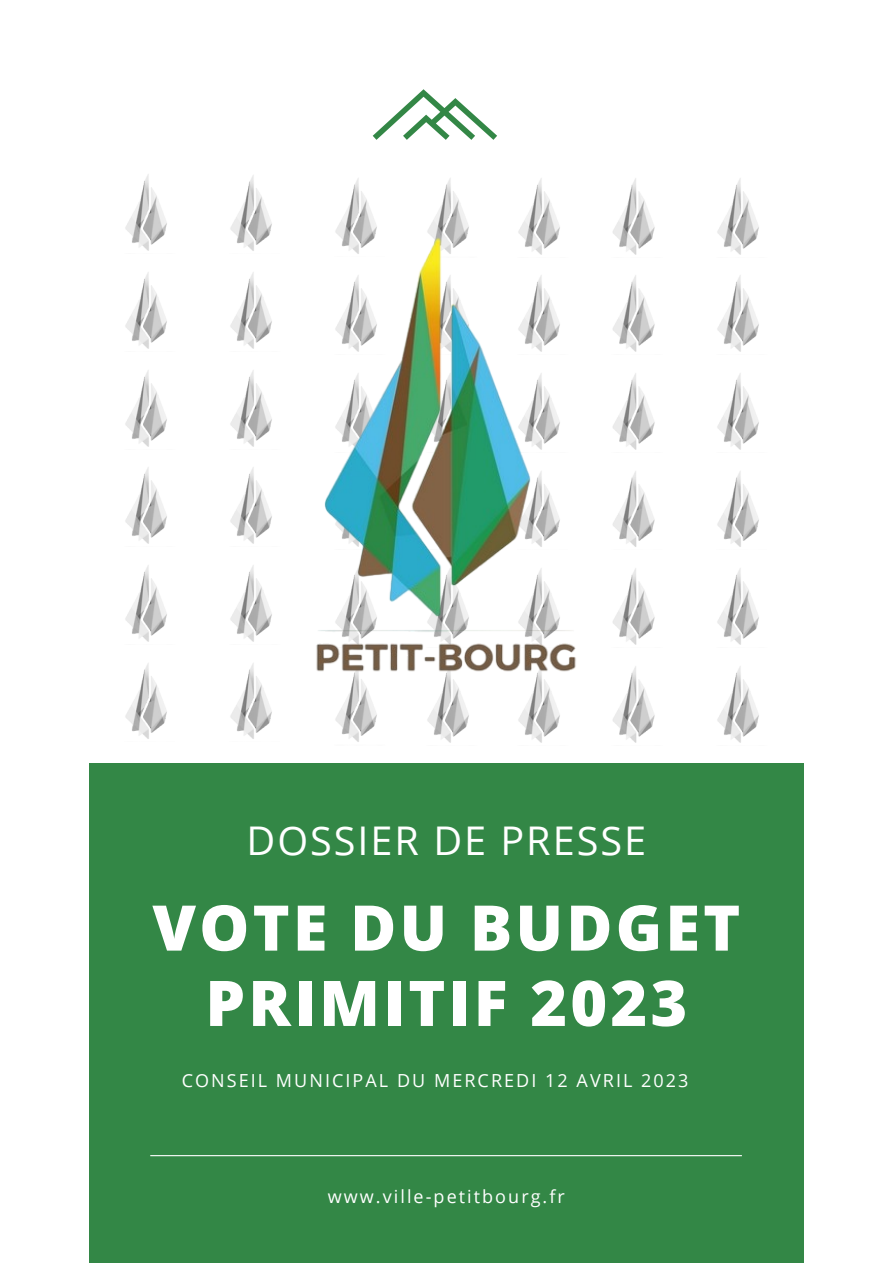
<style>
.page{position:relative;width:893px;height:1264px;background:#fff}
.page>*{position:absolute;margin:0;border:0;box-sizing:border-box;transform-origin:0 0}
.t1{font:800 63px/75.3px "Open Sans";letter-spacing:.05em;color:#fff;text-align:center}
.t2{font:39.6px "Open Sans";letter-spacing:.05em;color:#fff}
.t3{font:18px "Open Sans";letter-spacing:.115em;color:#fff}
</style>
<div class="page">
<div style="left:89px;top:763px;width:714px;height:499px;background:#338746"></div>
<img style="left:125px;top:174px;width:42px;height:565px">
<img style="left:230px;top:175px;width:425px;height:568px">
<img style="left:717px;top:178px;width:42px;height:565px">
<svg style="left:372px;top:89px;width:125px;height:51px"></svg>
<hr style="left:150px;top:1155px;width:591px;height:1px;background:#fff">
<p class="t2" style="left:246px;top:812px;width:401px">DOSSIER DE PRESSE</p>
<p class="t1" style="left:152px;top:888px;width:589px">VOTE DU BUDGET<br>PRIMITIF 2023</p>
<p class="t3" style="left:182px;top:1067px;width:508px">CONSEIL MUNICIPAL DU MERCREDI 12 AVRIL 2023</p>
<p class="t3" style="left:328px;top:1183px;width:239px">www.ville-petitbourg.fr</p>
</div>
